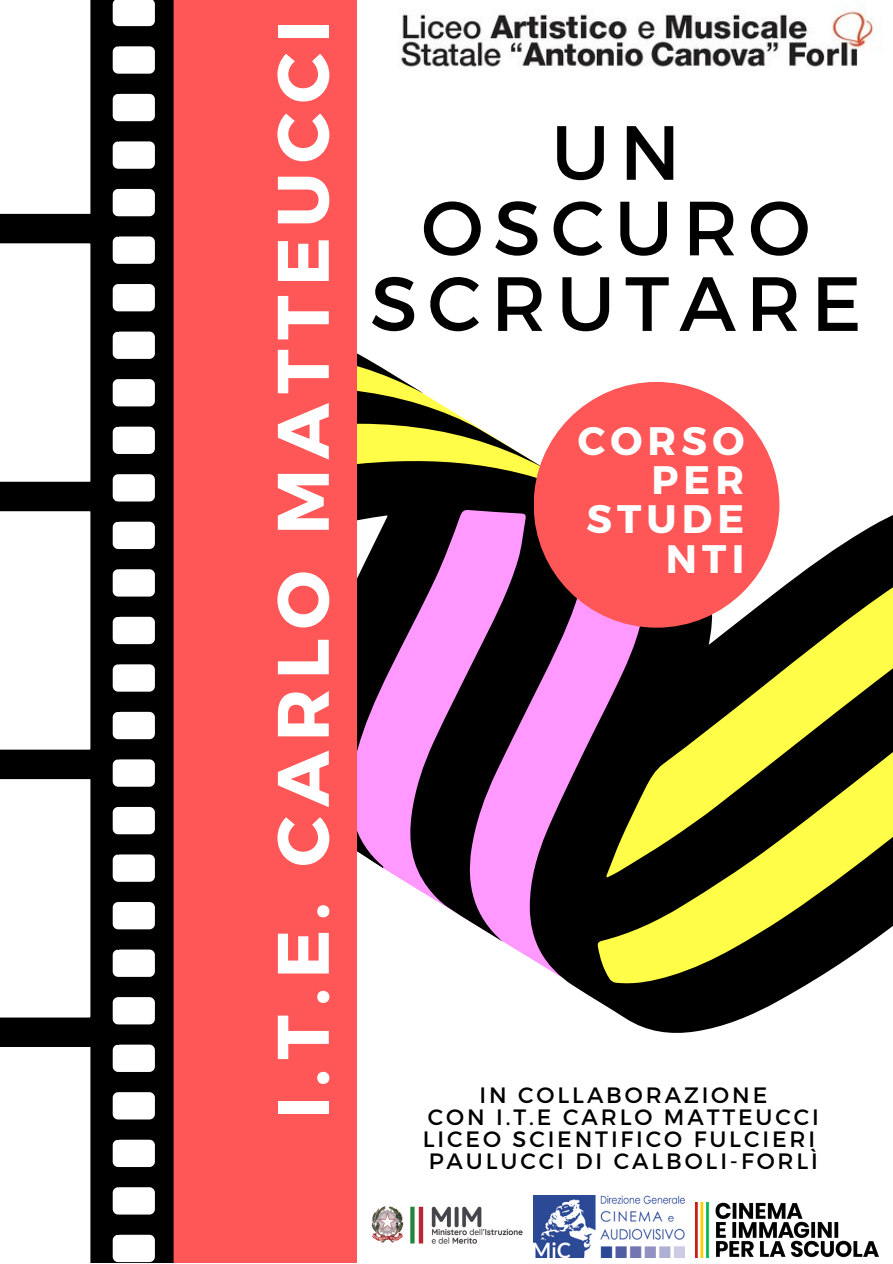
<style>
.page{position:relative;width:893px;height:1264px;background:#fff}
.page>*{position:absolute;margin:0;border:0;box-sizing:border-box;transform-origin:0 0}
.t1{font:76.65px/75.4px "Montserrat";letter-spacing:.13em;color:#000;text-align:center}
.t2{font:700 72.75px "Montserrat";letter-spacing:.13em;color:#fff}
.t3{font:700 39.75px/39.3px "Montserrat";letter-spacing:.13em;color:#fff;text-align:right}
.t4{font:22.2px "Montserrat";letter-spacing:.13em;color:#000}
</style>
<div class="page">
<svg style="left:357px;top:353px;width:535px;height:905px"></svg>
<div style="left:533px;top:382px;width:246px;height:245px;background:#ff5757;border-radius:50%"></div>
<img style="left:358px;top:1191px;width:179px;height:67px">
<div style="left:0;top:0;width:357px;height:1262px;background:#ff5757"></div>
<div style="left:0;top:0;width:174px;height:1262px;background:#000"></div>
<div style="left:0;top:0;width:93px;height:216px;background:#fff"></div>
<div style="left:0;top:241px;width:93px;height:243px;background:#fff"></div>
<div style="left:0;top:509px;width:93px;height:243px;background:#fff"></div>
<div style="left:0;top:776px;width:93px;height:243px;background:#fff"></div>
<div style="left:0;top:1044px;width:93px;height:218px;background:#fff"></div>
<svg style="left:109px;top:0;width:50px;height:30px"></svg>
<svg style="left:109px;top:42px;width:50px;height:36px;background:#9f9f9f"></svg>
<svg style="left:109px;top:90px;width:50px;height:35px;background:#a4a4a4"></svg>
<svg style="left:109px;top:137px;width:50px;height:36px;background:#9f9f9f"></svg>
<svg style="left:109px;top:185px;width:50px;height:35px;background:#a4a4a4"></svg>
<svg style="left:109px;top:232px;width:50px;height:36px;background:#9f9f9f"></svg>
<svg style="left:109px;top:280px;width:50px;height:35px;background:#a4a4a4"></svg>
<svg style="left:109px;top:327px;width:50px;height:36px;background:#9f9f9f"></svg>
<svg style="left:109px;top:375px;width:50px;height:35px;background:#a4a4a4"></svg>
<svg style="left:109px;top:422px;width:50px;height:36px;background:#9f9f9f"></svg>
<svg style="left:109px;top:470px;width:50px;height:35px;background:#a4a4a4"></svg>
<svg style="left:109px;top:517px;width:50px;height:36px;background:#9f9f9f"></svg>
<svg style="left:109px;top:565px;width:50px;height:35px;background:#a4a4a4"></svg>
<svg style="left:109px;top:612px;width:50px;height:36px;background:#9f9f9f"></svg>
<svg style="left:109px;top:660px;width:50px;height:35px;background:#a4a4a4"></svg>
<svg style="left:109px;top:707px;width:50px;height:36px;background:#9f9f9f"></svg>
<svg style="left:109px;top:755px;width:50px;height:35px;background:#a4a4a4"></svg>
<svg style="left:109px;top:802px;width:50px;height:36px;background:#9f9f9f"></svg>
<svg style="left:109px;top:850px;width:50px;height:35px;background:#a4a4a4"></svg>
<svg style="left:109px;top:897px;width:50px;height:36px;background:#9f9f9f"></svg>
<svg style="left:109px;top:945px;width:50px;height:36px;background:#9f9f9f"></svg>
<svg style="left:109px;top:993px;width:50px;height:35px;background:#a4a4a4"></svg>
<svg style="left:109px;top:1040px;width:50px;height:36px;background:#9f9f9f"></svg>
<svg style="left:109px;top:1088px;width:50px;height:35px;background:#a4a4a4"></svg>
<svg style="left:109px;top:1135px;width:50px;height:36px;background:#9f9f9f"></svg>
<svg style="left:109px;top:1183px;width:50px;height:35px;background:#a4a4a4"></svg>
<svg style="left:109px;top:1230px;width:50px;height:32px;background:#b2b2b2"></svg>
<img style="left:695px;top:1202px;width:183px;height:55px">
<img style="left:533px;top:1195px;width:151px;height:62px">
<img style="left:401px;top:7px;width:473px;height:60px">
<p class="t2" style="left:255px;top:1119px;width:1100px;rotate:-90deg">I.T.E. CARLO MATTEUCCI</p>
<p class="t1" style="left:370px;top:111px;width:493px">UN<br>OSCURO<br>SCRUTARE</p>
<p class="t3" style="left:577px;top:419px;width:168px">CORSO</p>
<p class="t3" style="left:586px;top:458px;width:159px">PER<br>STUDE<br>NTI</p>
<p class="t4" style="left:479px;top:1080px;width:289px">IN COLLABORAZIONE</p>
<p class="t4" style="left:427px;top:1102px;width:393px">CON I.T.E CARLO MATTEUCCI</p>
<p class="t4" style="left:423px;top:1124px;width:394px">LICEO SCIENTIFICO FULCIERI</p>
<p class="t4" style="left:428px;top:1146px;width:391px">PAULUCCI DI CALBOLI-FORLÌ</p>
</div>
